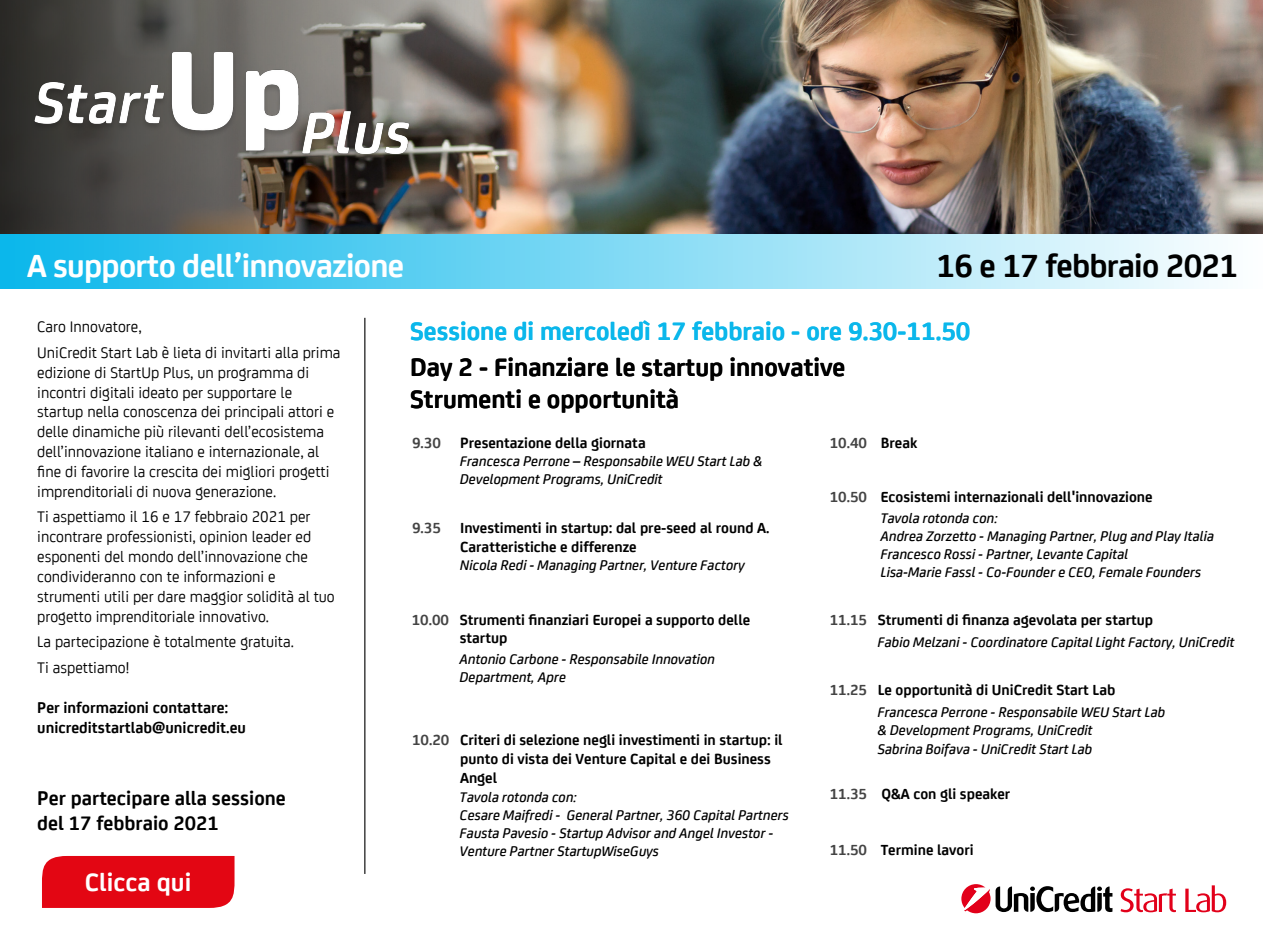
<style>
.page{position:relative;width:1263px;height:952px;background:#fff}
.page>*{position:absolute;margin:0;border:0;box-sizing:border-box;transform-origin:0 0}
.t1{font:700 34.5px "Uni Credit";letter-spacing:-.02em;color:#fff}
.t2{font:700 34.5px "Uni Credit";letter-spacing:-.02em;color:#000}
.t3{font:700 27px/32.4px "Uni Credit";color:#000}
.t4{font:700 27px "Uni Credit";color:#0bb7eb}
.t5{font:700 27px "Uni Credit";color:#fff}
.t6{font:700 21px/25.2px "Uni Credit";color:#000}
.t7{font:16.5px/19.8px "Uni Credit";color:#000}
.t8{font:700 16.5px/19.8px "Uni Credit";color:#000}
.t9{font:700 15.75px/18.9px "Uni Credit";color:#000}
.t10{font:700 15.75px "Uni Credit";color:#444}
.t11{font:italic 500 15px/18px "Uni Credit";color:#000}
.s1{color:#000}
.s2{color:#444}
</style>
<div class="page">
<img style="left:512px;top:0;width:751px;height:234px">
<img style="left:0;top:0;width:512px;height:234px">
<hr style="left:364px;top:318px;width:1px;height:555px;background:#000">
<div style="left:0;top:234px;width:1262px;height:54px;background:linear-gradient(to right,#0ab7eb,#fdfeff)"></div>
<div style="left:42px;top:856px;width:192px;height:51px;background:#e30613"></div>
<svg style="left:1120px;top:888px;width:56px;height:24px"></svg>
<svg style="left:1185px;top:885px;width:41px;height:27px"></svg>
<svg style="left:961px;top:884px;width:151px;height:29px"></svg>
<img style="left:32px;top:53px;width:381px;height:108px">
<h1 class="t1" style="left:27px;top:239px;width:379px">A supporto dell’innovazione</h1>
<h1 class="t2" style="left:937px;top:239px;width:303px">16 e 17 febbraio 2021</h1>
<p class="t7" style="left:37px;top:313px;width:305px;line-height:25.8px">Caro Innovatore,<br>UniCredit Start Lab è lieta di invitarti alla prima</p>
<p class="t7" style="left:37px;top:361px;width:298px">edizione di StartUp Plus, un programma di incontri digitali ideato per supportare le startup nella conoscenza dei principali attori e delle dinamiche più rilevanti dell’ecosistema dell’innovazione italiano e internazionale, al fine di favorire la crescita dei migliori progetti imprenditoriali di nuova generazione.</p>
<p class="t7" style="left:37px;top:506px;width:299px">Ti aspettiamo il 16 e 17 febbraio 2021 per incontrare professionisti, opinion leader ed esponenti del mondo dell’innovazione che condivideranno con te informazioni e strumenti utili per dare maggior solidità al tuo progetto imprenditoriale innovativo.</p>
<p class="t7" style="left:37px;top:628px;width:258px;line-height:25.8px">La partecipazione è totalmente gratuita.<br>Ti aspettiamo!</p>
<p class="t8" style="left:37px;top:696px;width:210px">Per informazioni contattare: unicreditstartlab@unicredit.eu</p>
<h3 class="t6" style="left:37px;top:783px;width:250px">Per partecipare alla sessione del 17 febbraio 2021</h3>
<h2 class="t5" style="left:85px;top:861px;width:108px">Clicca qui</h2>
<h2 class="t4" style="left:410px;top:310px;width:562px">Sessione di mercoledì 17 febbraio - ore 9.30-11.50</h2>
<h2 class="t3" style="left:410px;top:349px;width:437px">Day 2 - Finanziare le startup innovative<br>Strumenti e opportunità</h2>
<p class="t10" style="left:412px;top:430px;width:30px">9.30</p>
<p class="t9" style="left:460px;top:432px;width:187px">Presentazione della giornata</p>
<p class="t11" style="left:460px;top:450px;width:304px">Francesca Perrone – Responsabile WEU Start Lab &amp;<br>Development Programs, UniCredit</p>
<p class="t10" style="left:830px;top:430px;width:89px">10.40 <span class="s1">Break</span></p>
<p class="t10" style="left:412px;top:516px;width:30px">9.35</p>
<p class="t9" style="left:460px;top:517px;width:311px">Investimenti in startup: dal pre-seed al round A.<br>Caratteristiche e differenze</p>
<p class="t11" style="left:460px;top:555px;width:286px">Nicola Redi - Managing Partner, Venture Factory</p>
<p class="t9" style="left:830px;top:486px;width:324px"><span class="s2">10.50</span> Ecosistemi internazionali dell'innovazione</p>
<p class="t11" style="left:881px;top:508px;width:335px">Tavola rotonda con:<br>Andrea Zorzetto - Managing Partner, Plug and Play Italia Francesco Rossi - Partner, Levante Capital<br>Lisa-Marie Fassl - Co-Founder e CEO, Female Founders</p>
<p class="t10" style="left:412px;top:607px;width:39px">10.00</p>
<p class="t9" style="left:460px;top:608px;width:292px">Strumenti finanziari Europei a supporto delle startup</p>
<p class="t11" style="left:460px;top:649px;width:257px">Antonio Carbone - Responsabile Innovation<br>Department, Apre</p>
<p class="t9" style="left:830px;top:608px;width:325px"><span class="s2">11.15</span> Strumenti di finanza agevolata per startup</p>
<p class="t11" style="left:878px;top:632px;width:358px">Fabio Melzani - Coordinatore Capital Light Factory, UniCredit</p>
<p class="t9" style="left:830px;top:679px;width:287px"><span class="s2">11.25</span> Le opportunità di UniCredit Start Lab</p>
<p class="t10" style="left:412px;top:728px;width:39px">10.20</p>
<p class="t9" style="left:460px;top:729px;width:324px">Criteri di selezione negli investimenti in startup: il punto di vista dei Venture Capital e dei Business<br>Angel</p>
<p class="t11" style="left:460px;top:787px;width:331px">Tavola rotonda con:<br>Cesare Maifredi - General Partner, 360 Capital Partners Fausta Pavesio - Startup Advisor and Angel Investor - Venture Partner StartupWiseGuys</p>
<p class="t11" style="left:878px;top:702px;width:289px">Francesca Perrone - Responsabile WEU Start Lab &amp; Development Programs, UniCredit<br>Sabrina Boifava - UniCredit Start Lab</p>
<p class="t9" style="left:830px;top:783px;width:182px"><span class="s2">11.35</span> Q&amp;A con gli speaker</p>
<p class="t9" style="left:830px;top:839px;width:145px"><span class="s2">11.50</span> Termine lavori</p>
</div>
